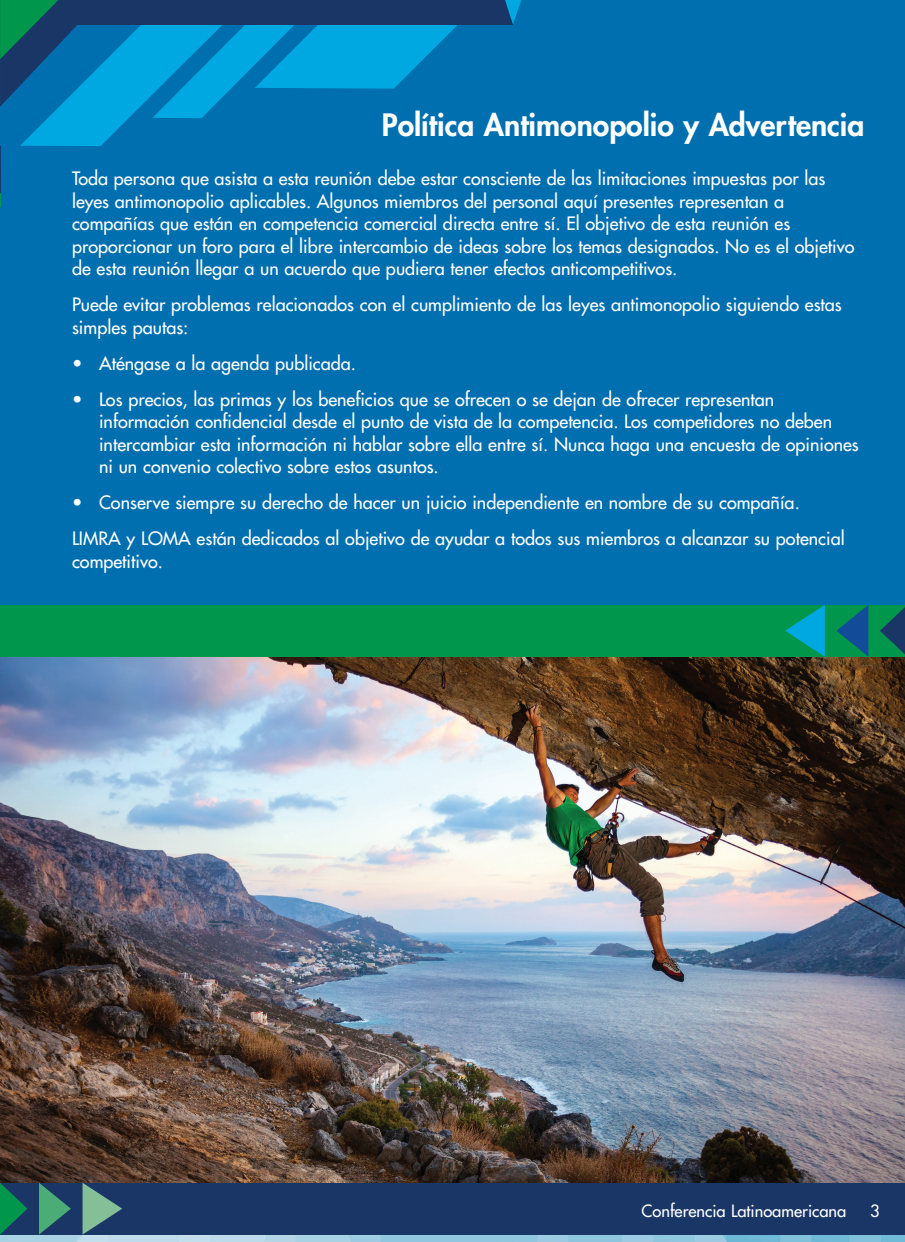
<style>
.page{position:relative;width:905px;height:1242px;background:#fff}
.page>*{position:absolute;margin:0;border:0;box-sizing:border-box;transform-origin:0 0}
.t1{font:800 30px "Futura Std";color:#fff}
.t2{font:500 18px/22.5px "Futura Std";color:#fff}
.t3{font:500 16.5px "Futura Std";color:#fff}
</style>
<div class="page">
<img style="left:0;top:657px;width:904px;height:526px">
<div style="left:0;top:0;width:904px;height:621px;background:#006faf"></div>
<div style="left:0;top:1183px;width:904px;height:51px;background:#193667"></div>
<svg style="left:39px;top:1183px;width:32px;height:52px"></svg>
<svg style="left:82px;top:1183px;width:40px;height:52px"></svg>
<div style="left:0;top:605px;width:904px;height:52px;background:#00964c"></div>
<svg style="left:880px;top:608px;width:24px;height:46px"></svg>
<svg style="left:836px;top:605px;width:32px;height:51px"></svg>
<svg style="left:785px;top:605px;width:39px;height:51px"></svg>
<svg style="left:0;top:1183px;width:27px;height:52px"></svg>
<svg style="left:0;top:0;width:522px;height:207px"></svg>
<h1 class="t1" style="left:382px;top:106px;width:484px">Política Antimonopolio y Advertencia</h1>
<p class="t2" style="left:72px;top:168px;width:784px">Toda persona que asista a esta reunión debe estar consciente de las limitaciones impuestas por las leyes antimonopolio aplicables. Algunos miembros del personal aquí presentes representan a compañías que están en competencia comercial directa entre sí. El objetivo de esta reunión es proporcionar un foro para el libre intercambio de ideas sobre los temas designados. No es el objetivo de esta reunión llegar a un acuerdo que pudiera tener efectos anticompetitivos.</p>
<p class="t2" style="left:72px;top:294px;width:771px">Puede evitar problemas relacionados con el cumplimiento de las leyes antimonopolio siguiendo estas simples pautas:</p>
<p class="t2" style="left:72px;top:352px;width:285px">• Aténgase a la agenda publicada.</p>
<p class="t2" style="left:99px;top:388px;width:761px;text-indent:-27px">• Los precios, las primas y los beneficios que se ofrecen o se dejan de ofrecer representan información confidencial desde el punto de vista de la competencia. Los competidores no deben intercambiar esta información ni hablar sobre ella entre sí. Nunca haga una encuesta de opiniones ni un convenio colectivo sobre estos asuntos.</p>
<p class="t2" style="left:72px;top:485px;width:774px;line-height:36px">• Conserve siempre su derecho de hacer un juicio independiente en nombre de su compañía.<br>LIMRA y LOMA están dedicados al objetivo de ayudar a todos sus miembros a alcanzar su potencial</p>
<p class="t2" style="left:72px;top:550px;width:92px">competitivo.</p>
<p class="t3" style="left:641px;top:1200px;width:206px">Conferencia Latinoamericana</p>
<p class="t3" style="left:870px;top:1201px;width:11px">3</p>
</div>
